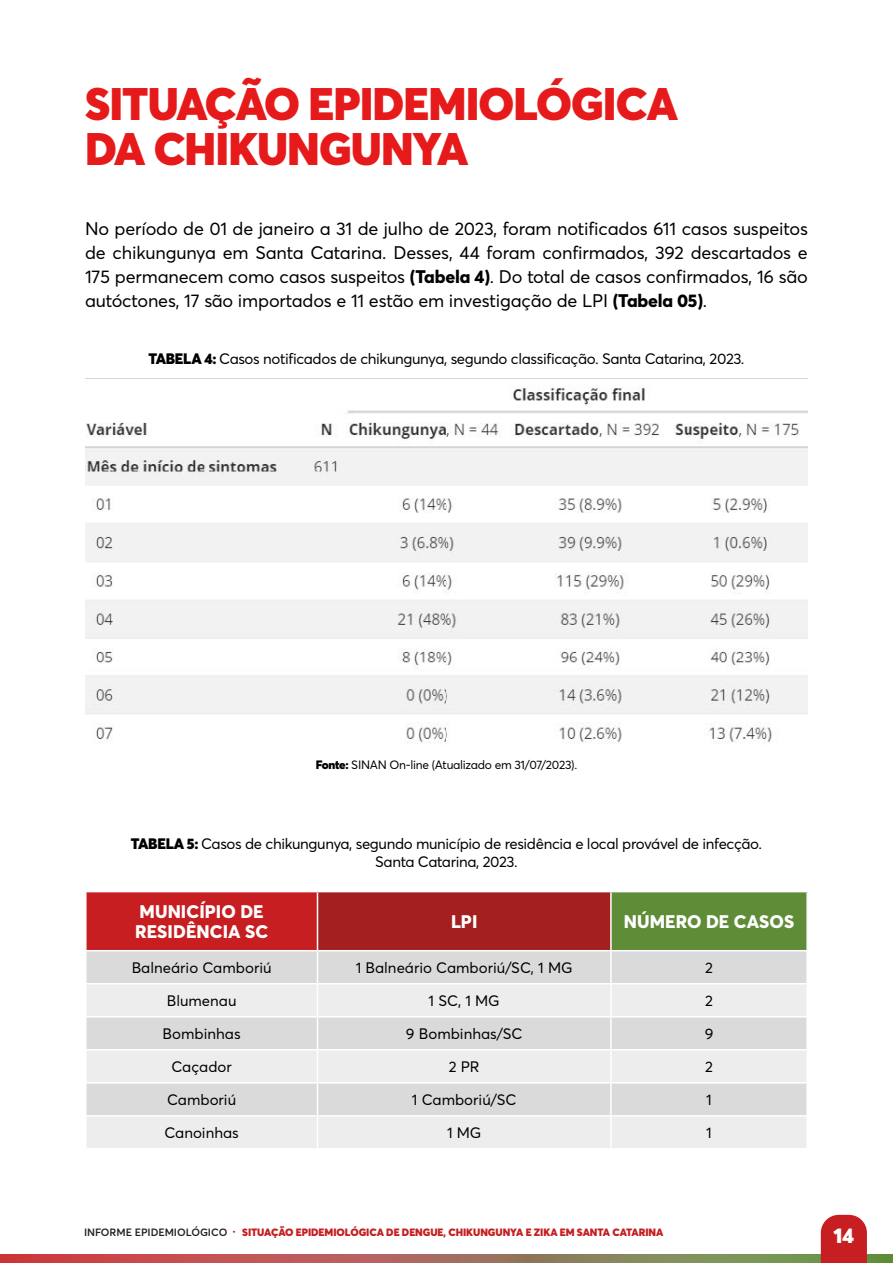
<style>
.page{position:relative;width:893px;height:1263px;background:#fff}
.page>*{position:absolute;margin:0;border:0;box-sizing:border-box;transform-origin:0 0}
.t1{font:900 45px/45px "Averta";letter-spacing:-.02em;color:#e61a1a}
.t2{font:900 21px "Averta";color:#fff}
.t3{font:18px/24px "Averta";letter-spacing:-.01em;color:#000;text-align:justify}
.t4{font:800 18px/19.5px "Averta";letter-spacing:.005em;color:#fff}
.t5{font:15px/18px "Averta";letter-spacing:-.025em;color:#000;text-align:center}
.t6{font:15px "Averta";color:#000}
.t7{font:12px "Averta";letter-spacing:-.025em;color:#000}
.t8{font:900 10.5px "Averta";letter-spacing:-.005em;color:#c61e21}
.s1{font-weight:800}
.s2{font-weight:900}
.s3{font-weight:600;color:#202020}
</style>
<div class="page">
<svg style="left:0;top:1254px;width:385px;height:9px;background:#c44e50"></svg>
<svg style="left:385px;top:1254px;width:508px;height:9px;background:#89835a"></svg>
<svg style="left:821px;top:1215px;width:46px;height:48px;background:#c92b2e"></svg>
<img style="left:85px;top:387px;width:723px;height:356px">
<div style="left:86px;top:892px;width:231px;height:59px;background:#c61e21"></div>
<div style="left:317px;top:892px;width:294px;height:59px;background:#a31f20"></div>
<div style="left:611px;top:892px;width:196px;height:59px;background:#5f8c37"></div>
<div style="left:87px;top:951px;width:719px;height:32px;background:#dadada"></div>
<svg style="left:87px;top:985px;width:719px;height:163px;background:#e5e5e5"></svg>
<hr style="left:85px;top:892px;width:2px;height:58px;background:#fff">
<hr style="left:317px;top:892px;width:1px;height:58px;background:#fff">
<hr style="left:610px;top:892px;width:2px;height:58px;background:#fff">
<hr style="left:806px;top:892px;width:2px;height:58px;background:#fff">
<hr style="left:85px;top:950px;width:232px;height:1px;background:#fff">
<hr style="left:317px;top:950px;width:294px;height:1px;background:#fff">
<hr style="left:611px;top:950px;width:197px;height:1px;background:#fff">
<hr style="left:317px;top:984px;width:1px;height:32px;background:#fff">
<hr style="left:610px;top:984px;width:2px;height:32px;background:#fff">
<hr style="left:317px;top:951px;width:1px;height:32px;background:#fff">
<hr style="left:610px;top:951px;width:2px;height:32px;background:#fff">
<hr style="left:85px;top:1016px;width:232px;height:1px;background:#fff">
<hr style="left:317px;top:1016px;width:294px;height:1px;background:#fff">
<hr style="left:317px;top:1017px;width:1px;height:32px;background:#fff">
<hr style="left:317px;top:1083px;width:1px;height:32px;background:#fff">
<hr style="left:611px;top:1016px;width:197px;height:1px;background:#fff">
<hr style="left:610px;top:1017px;width:2px;height:32px;background:#fff">
<hr style="left:610px;top:1083px;width:2px;height:32px;background:#fff">
<hr style="left:85px;top:1049px;width:232px;height:1px;background:#fff">
<hr style="left:85px;top:1082px;width:232px;height:1px;background:#fff">
<hr style="left:317px;top:1049px;width:294px;height:1px;background:#fff">
<hr style="left:317px;top:1050px;width:1px;height:32px;background:#fff">
<hr style="left:317px;top:1082px;width:294px;height:1px;background:#fff">
<hr style="left:611px;top:1049px;width:197px;height:1px;background:#fff">
<hr style="left:610px;top:1050px;width:2px;height:32px;background:#fff">
<hr style="left:611px;top:1082px;width:197px;height:1px;background:#fff">
<hr style="left:85px;top:1115px;width:232px;height:1px;background:#fff">
<hr style="left:317px;top:1115px;width:294px;height:1px;background:#fff">
<hr style="left:317px;top:1116px;width:1px;height:32px;background:#fff">
<hr style="left:611px;top:1115px;width:197px;height:1px;background:#fff">
<hr style="left:610px;top:1116px;width:2px;height:32px;background:#fff">
<h1 class="t1" style="left:85px;top:81px;width:594px">SITUAÇÃO EPIDEMIOLÓGICA<br>DA CHIKUNGUNYA</h1>
<p class="t3" style="left:85px;top:216px;width:724px">No período de 01 de janeiro a 31 de julho de 2023, foram notificados 611 casos suspeitos de chikungunya em Santa Catarina. Desses, 44 foram confirmados, 392 descartados e 175 permanecem como casos suspeitos <span class="s1">(Tabela 4)</span>. Do total de casos confirmados, 16 são autóctones, 17 são importados e 11 estão em investigação de LPI <span class="s1">(Tabela 05)</span>.</p>
<p class="t5" style="left:148px;top:350px;width:598px"><span class="s2">TABELA 4:</span> Casos notificados de chikungunya, segundo classificação. Santa Catarina, 2023.</p>
<p class="t7" style="left:316px;top:758px;width:263px"><span class="s2">Fonte:</span> SINAN On-line (Atualizado em 31/07/2023).</p>
<p class="t5" style="left:131px;top:834px;width:633px"><span class="s2">TABELA 5:</span> Casos de chikungunya, segundo município de residência e local provável de infecção.<br>Santa Catarina, 2023.</p>
<p class="t4" style="left:135px;top:902px;width:134px">MUNICÍPIO DE<br>RESIDÊNCIA SC</p>
<p class="t4" style="left:451px;top:912px;width:28px">LPI</p>
<p class="t4" style="left:624px;top:912px;width:172px">NÚMERO DE CASOS</p>
<p class="t6" style="left:132px;top:958px;width:141px">Balneário Camboriú</p>
<p class="t6" style="left:356px;top:958px;width:218px">1 Balneário Camboriú/SC, 1 MG</p>
<p class="t5" style="left:705px;top:959px;width:9px">2</p>
<p class="t6" style="left:167px;top:991px;width:71px">Blumenau</p>
<p class="t5" style="left:429px;top:992px;width:73px">1 SC, 1 MG</p>
<p class="t5" style="left:705px;top:992px;width:9px">2</p>
<p class="t6" style="left:163px;top:1024px;width:80px">Bombinhas</p>
<p class="t6" style="left:406px;top:1024px;width:118px">9 Bombinhas/SC</p>
<p class="t5" style="left:705px;top:1025px;width:10px">9</p>
<p class="t6" style="left:171px;top:1057px;width:62px">Caçador</p>
<p class="t5" style="left:449px;top:1058px;width:32px">2 PR</p>
<p class="t5" style="left:705px;top:1058px;width:9px">2</p>
<p class="t6" style="left:167px;top:1090px;width:71px">Camboriú</p>
<p class="t6" style="left:412px;top:1090px;width:106px">1 Camboriú/SC</p>
<p class="t5" style="left:706px;top:1091px;width:7px">1</p>
<p class="t6" style="left:164px;top:1123px;width:76px">Canoinhas</p>
<p class="t5" style="left:447px;top:1124px;width:36px">1 MG</p>
<p class="t5" style="left:706px;top:1124px;width:7px">1</p>
<p class="t8" style="left:84px;top:1225px;width:581px"><span class="s3">INFORME EPIDEMIOLÓGICO</span> · SITUAÇÃO EPIDEMIOLÓGICA DE DENGUE, CHIKUNGUNYA E ZIKA EM SANTA CATARINA</p>
<p class="t2" style="left:833px;top:1222px;width:22px">14</p>
</div>
